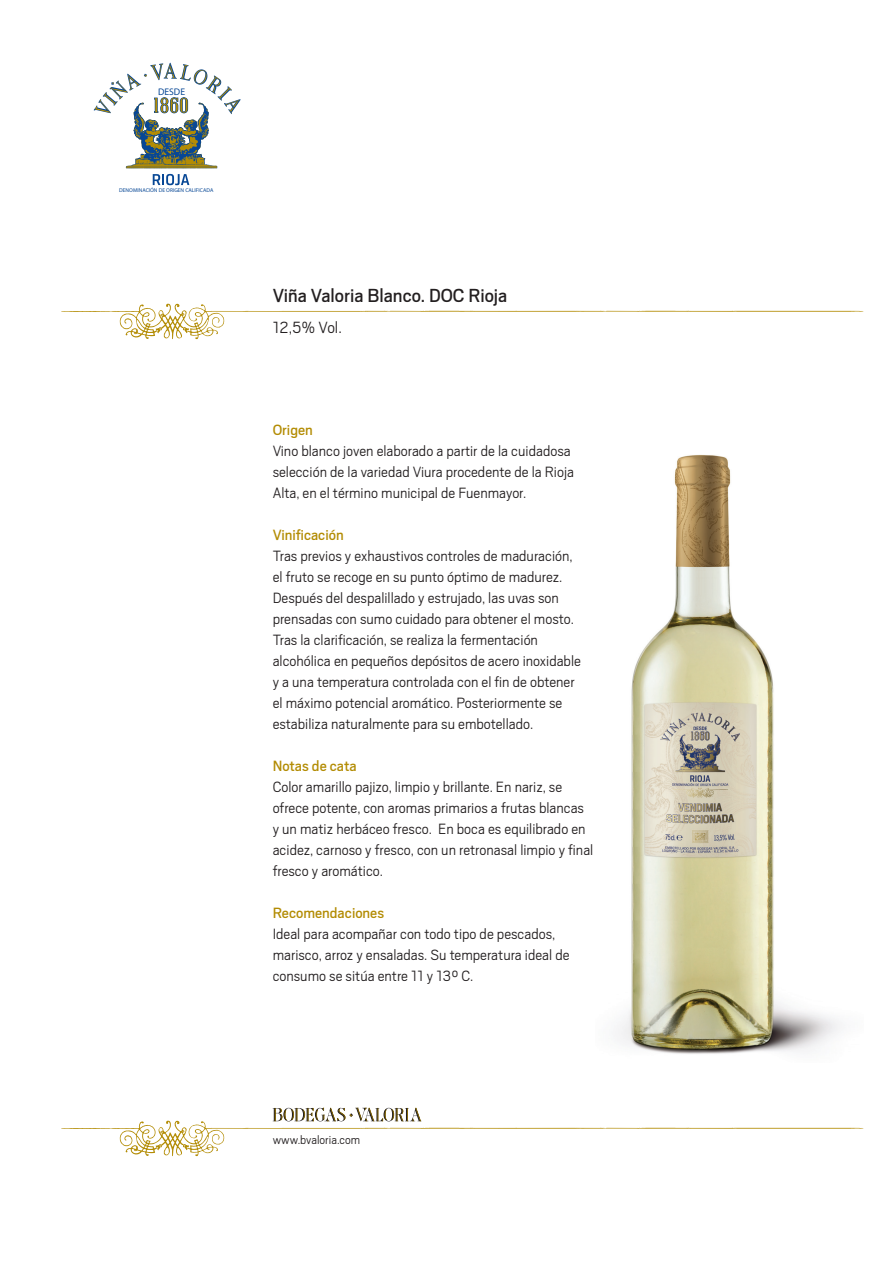
<style>
.page{position:relative;width:893px;height:1263px;background:#fff}
.page>*{position:absolute;margin:0;border:0;box-sizing:border-box;transform-origin:0 0}
.t1{font:21px "Scout";color:#231f20}
.t2{font:300 18px "Scout";color:#231f20}
.t3{font:300 16.5px/21px "Scout";color:#231f20}
.t4{font:16.5px "Scout";color:#b38c04}
.t5{font:300 13.5px "Scout";color:#231f20}
.t6{font:500 9.6px "Breuer Text";color:#074795}
.t7{font:5.55px "Trade Gothic LT Std";color:#074795}
</style>
<div class="page">
<img style="left:618px;top:454px;width:222px;height:600px">
<svg style="left:61px;top:304px;width:802px;height:35px"></svg>
<svg style="left:94px;top:63px;width:147px;height:105px"></svg>
<svg style="left:153px;top:174px;width:36px;height:11px"></svg>
<svg style="left:61px;top:1107px;width:802px;height:49px"></svg>
<p class="t6" style="left:158px;top:87px;width:28px">DESDE</p>
<p class="t7" style="left:119px;top:188px;width:96px">DENOMINACIÓN DE ORIGEN CALIFICADA</p>
<p class="t1" style="left:273px;top:282px;width:236px">Viña Valoria Blanco. DOC Rioja</p>
<p class="t2" style="left:273px;top:316px;width:71px">12,5% Vol.</p>
<p class="t4" style="left:273px;top:419px;width:42px">Origen</p>
<p class="t3" style="left:273px;top:439px;width:303px">Vino blanco joven elaborado a partir de la cuidadosa selección de la variedad Viura procedente de la Rioja<br>Alta, en el término municipal de Fuenmayor.</p>
<p class="t4" style="left:273px;top:524px;width:73px">Vinificación</p>
<p class="t3" style="left:273px;top:544px;width:310px">Tras previos y exhaustivos controles de maduración, el fruto se recoge en su punto óptimo de madurez.<br>Después del despalillado y estrujado, las uvas son prensadas con sumo cuidado para obtener el mosto.<br>Tras la clarificación, se realiza la fermentación alcohólica en pequeños depósitos de acero inoxidable y a una temperatura controlada con el fin de obtener el máximo potencial aromático. Posteriormente se estabiliza naturalmente para su embotellado.</p>
<p class="t4" style="left:273px;top:755px;width:85px">Notas de cata</p>
<p class="t3" style="left:273px;top:775px;width:322px">Color amarillo pajizo, limpio y brillante. En nariz, se ofrece potente, con aromas primarios a frutas blancas y un matiz herbáceo fresco. En boca es equilibrado en acidez, carnoso y fresco, con un retronasal limpio y final fresco y aromático.</p>
<p class="t4" style="left:273px;top:902px;width:113px">Recomendaciones</p>
<p class="t3" style="left:273px;top:922px;width:298px">Ideal para acompañar con todo tipo de pescados, marisco, arroz y ensaladas. Su temperatura ideal de consumo se sitúa entre 11 y 13º C.</p>
<p class="t5" style="left:273px;top:1131px;width:89px">www.bvaloria.com</p>
</div>
